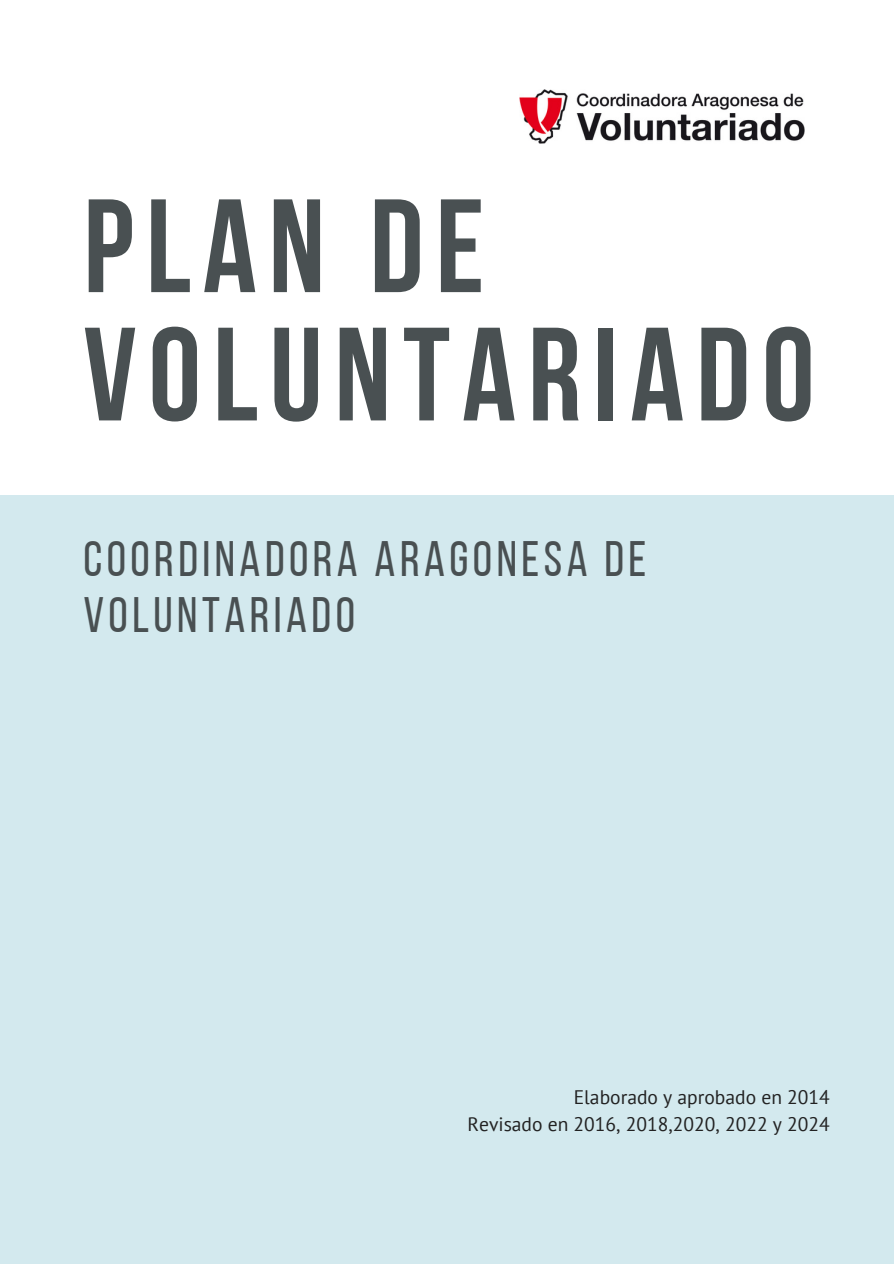
<style>
.page{position:relative;width:894px;height:1264px;background:#fff}
.page>*{position:absolute;margin:0;border:0;box-sizing:border-box;transform-origin:0 0}
.t1{font:700 132.45px/128.2px "Bebas Neue";letter-spacing:.09em;color:#495052}
.t2{font:49.65px/56.2px "Bebas Neue";letter-spacing:.09em;color:#495052}
.t3{font:19.5px "PT Sans";color:#222}
</style>
<div class="page">
<div style="left:0;top:495px;width:893px;height:768px;background:#d3e9ee"></div>
<img style="left:519px;top:89px;width:285px;height:54px">
<h1 class="t1" style="left:83px;top:195px;width:732px">PLAN DE<br>VOLUNTARIADO</h1>
<h2 class="t2" style="left:83px;top:535px;width:564px">COORDINADORA ARAGONESA DE<br>VOLUNTARIADO</h2>
<p class="t3" style="left:573px;top:1083px;width:257px">Elaborado y aprobado en 2014</p>
<p class="t3" style="left:467px;top:1110px;width:364px">Revisado en 2016, 2018,2020, 2022 y 2024</p>
</div>
